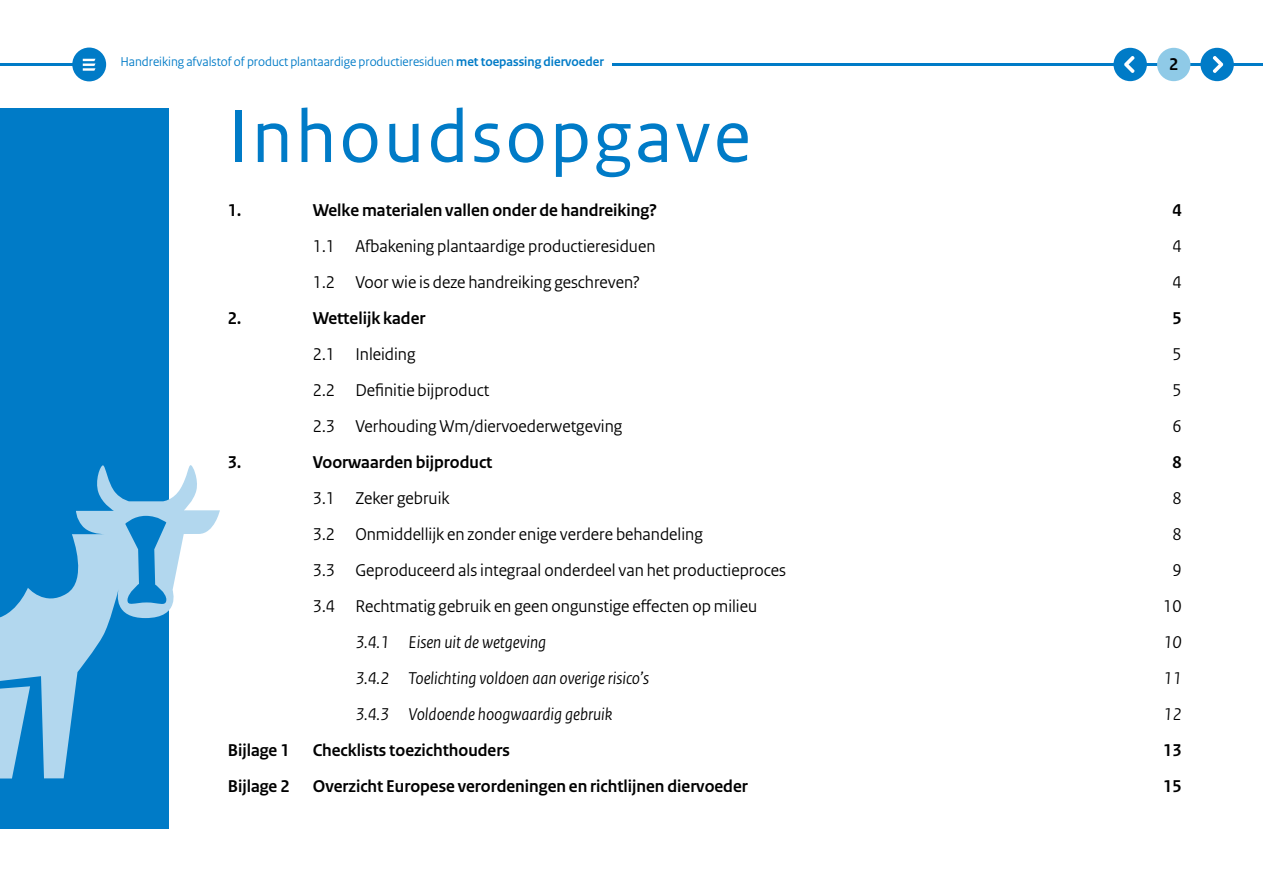
<style>
.page{position:relative;width:1263px;height:893px;background:#fff}
.page>*{position:absolute;margin:0;border:0;box-sizing:border-box;transform-origin:0 0}
.H2_-_Kop{font:78px "Rijksoverheid Sans Text";letter-spacing:.03em;color:#007bc7}
.t1{font:18px "Rijksoverheid Sans Heading";color:#000}
.t2{font:700 18px "Rijksoverheid Sans Heading";color:#000}
.t3{font:italic 18px "Rijksoverheid Sans Heading";color:#000}
.t4{font:13.5px "Rijksoverheid Sans Heading Regular 2";color:#007bc7}
.s1{font-family:"Rijksoverheid Sans Heading Bold 2"}
</style>
<div class="page">
<div style="left:72px;top:48px;width:34px;height:33px;background:#007bc7;border-radius:50%"></div>
<svg style="left:83px;top:59px;width:13px;height:12px"></svg>
<div style="left:0;top:108px;width:169px;height:720px;background:#007bc7"></div>
<hr style="left:0;top:63px;width:72px;height:3px;background:#007bc7">
<hr style="left:612px;top:63px;width:651px;height:3px;background:#007bc7">
<div style="left:1159px;top:50px;width:29px;height:29px;background:#8fcae7;border-radius:50%"></div>
<div style="left:1157px;top:48px;width:33px;height:33px;border:4px solid #8fcae7;border-radius:50%"></div>
<div style="left:1202px;top:50px;width:30px;height:29px;background:#007bc7;border-radius:50%"></div>
<div style="left:1200px;top:48px;width:34px;height:33px;border:4px solid #007bc7;border-radius:50%"></div>
<div style="left:1116px;top:50px;width:29px;height:29px;background:#007bc7;border-radius:50%"></div>
<div style="left:1113px;top:48px;width:34px;height:33px;border:4px solid #007bc7;border-radius:50%"></div>
<svg style="left:0;top:465px;width:220px;height:313px"></svg>
<svg style="left:1212px;top:56px;width:11px;height:17px"></svg>
<svg style="left:1124px;top:56px;width:11px;height:17px"></svg>
<p class="t4" style="left:120px;top:54px;width:485px">Handreiking afvalstof of product plantaardige productieresiduen <span class="s1">met toepassing diervoeder</span></p>
<p class="t2" style="left:1169px;top:54px;width:11px">2</p>
<h2 class="H2_-_Kop" style="left:228px;top:92px;width:525px">Inhoudsopgave</h2>
<p class="t2" style="left:228px;top:200px;width:15px">1.</p>
<p class="t2" style="left:313px;top:200px;width:345px">Welke materialen vallen onder de handreiking?</p>
<p class="t2" style="left:1172px;top:200px;width:11px">4</p>
<p class="t1" style="left:313px;top:236px;width:344px">1.1 Afbakening plantaardige productieresiduen</p>
<p class="t1" style="left:1172px;top:236px;width:11px">4</p>
<p class="t1" style="left:313px;top:272px;width:329px">1.2 Voor wie is deze handreiking geschreven?</p>
<p class="t1" style="left:1172px;top:272px;width:11px">4</p>
<p class="t2" style="left:228px;top:308px;width:15px">2.</p>
<p class="t2" style="left:313px;top:308px;width:114px">Wettelijk kader</p>
<p class="t2" style="left:1172px;top:308px;width:11px">5</p>
<p class="t1" style="left:313px;top:344px;width:104px">2.1 Inleiding</p>
<p class="t1" style="left:1172px;top:344px;width:11px">5</p>
<p class="t1" style="left:313px;top:380px;width:178px">2.2 Definitie bijproduct</p>
<p class="t1" style="left:1172px;top:380px;width:11px">5</p>
<p class="t1" style="left:313px;top:416px;width:311px">2.3 Verhouding Wm/diervoederwetgeving</p>
<p class="t1" style="left:1172px;top:416px;width:11px">6</p>
<p class="t2" style="left:228px;top:452px;width:15px">3.</p>
<p class="t2" style="left:313px;top:452px;width:181px">Voorwaarden bijproduct</p>
<p class="t2" style="left:1172px;top:452px;width:11px">8</p>
<p class="t1" style="left:313px;top:488px;width:138px">3.1 Zeker gebruik</p>
<p class="t1" style="left:1172px;top:488px;width:11px">8</p>
<p class="t1" style="left:313px;top:524px;width:391px">3.2 Onmiddellijk en zonder enige verdere behandeling</p>
<p class="t1" style="left:1172px;top:524px;width:11px">8</p>
<p class="t1" style="left:313px;top:560px;width:475px">3.3 Geproduceerd als integraal onderdeel van het productieproces</p>
<p class="t1" style="left:1172px;top:560px;width:11px">9</p>
<p class="t1" style="left:313px;top:596px;width:446px">3.4 Rechtmatig gebruik en geen ongunstige effecten op milieu</p>
<p class="t1" style="left:1163px;top:596px;width:20px">10</p>
<p class="t3" style="left:355px;top:632px;width:192px">3.4.1 Eisen uit de wetgeving</p>
<p class="t3" style="left:1163px;top:632px;width:20px">10</p>
<p class="t3" style="left:355px;top:668px;width:295px">3.4.2 Toelichting voldoen aan overige risico’s</p>
<p class="t3" style="left:1163px;top:668px;width:20px">11</p>
<p class="t3" style="left:355px;top:704px;width:259px">3.4.3 Voldoende hoogwaardig gebruik</p>
<p class="t3" style="left:1163px;top:704px;width:20px">12</p>
<p class="t2" style="left:228px;top:740px;width:63px">Bijlage 1</p>
<p class="t2" style="left:313px;top:740px;width:198px">Checklists toezichthouders</p>
<p class="t2" style="left:1163px;top:740px;width:20px">13</p>
<p class="t2" style="left:228px;top:776px;width:63px">Bijlage 2</p>
<p class="t2" style="left:313px;top:776px;width:436px">Overzicht Europese verordeningen en richtlijnen diervoeder</p>
<p class="t2" style="left:1163px;top:776px;width:20px">15</p>
</div>
